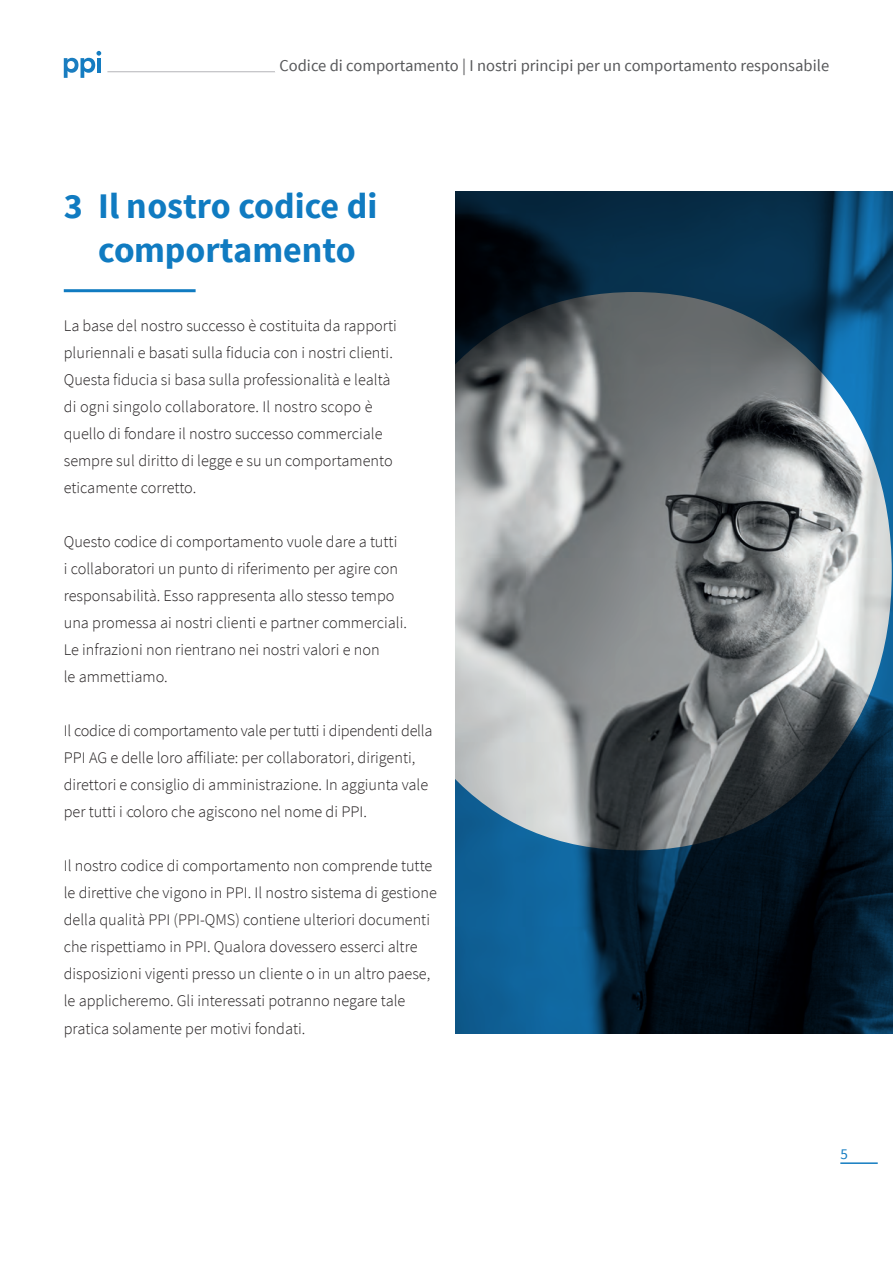
<style>
.page{position:relative;width:893px;height:1263px;background:#fff}
.page>*{position:absolute;margin:0;border:0;box-sizing:border-box;transform-origin:0 0}
.t1{font:700 36px/43.2px "Source Sans Pro";color:#107bc1;text-align:center}
.t2{font:16.5px "Source Sans Pro";color:#57585a}
.t3{font:300 16.2px/27px "Source Sans Pro";color:#231f20}
.t4{font:15px "Source Sans Pro";color:#147cc1}
</style>
<div class="page">
<hr style="left:107px;top:71px;width:168px;height:1px;background:#bcbdc0">
<svg style="left:64px;top:51px;width:37px;height:27px"></svg>
<hr style="left:840px;top:1162px;width:38px;height:2px;background:#147cc1">
<hr style="left:64px;top:289px;width:132px;height:3px;background:#107bc1">
<svg style="left:455px;top:191px;width:438px;height:842px;background:#4f626f"></svg>
<p class="t2" style="left:279px;top:56px;width:551px">Codice di comportamento | I nostri principi per un comportamento responsabile</p>
<h1 class="t1" style="left:64px;top:186px;width:315px">3 Il nostro codice di comportamento</h1>
<p class="t3" style="left:64px;top:313px;width:334px">La base del nostro successo è costituita da rapporti pluriennali e basati sulla fiducia con i nostri clienti.<br>Questa fiducia si basa sulla professionalità e lealtà di ogni singolo collaboratore. Il nostro scopo è quello di fondare il nostro successo commerciale sempre sul diritto di legge e su un comportamento eticamente corretto.</p>
<p class="t3" style="left:64px;top:529px;width:345px">Questo codice di comportamento vuole dare a tutti<br>i collaboratori un punto di riferimento per agire con responsabilità. Esso rappresenta allo stesso tempo una promessa ai nostri clienti e partner commerciali.<br>Le infrazioni non rientrano nei nostri valori e non<br>le ammettiamo.</p>
<p class="t3" style="left:64px;top:718px;width:370px">Il codice di comportamento vale per tutti i dipendenti della PPI AG e delle loro affiliate: per collaboratori, dirigenti, direttori e consiglio di amministrazione. In aggiunta vale per tutti i coloro che agiscono nel nome di PPI.</p>
<p class="t3" style="left:64px;top:853px;width:375px">Il nostro codice di comportamento non comprende tutte le direttive che vigono in PPI. Il nostro sistema di gestione della qualità PPI (PPI-QMS) contiene ulteriori documenti che rispettiamo in PPI. Qualora dovessero esserci altre disposizioni vigenti presso un cliente o in un altro paese, le applicheremo. Gli interessati potranno negare tale pratica solamente per motivi fondati.</p>
<p class="t4" style="left:840px;top:1144px;width:9px">5</p>
</div>
